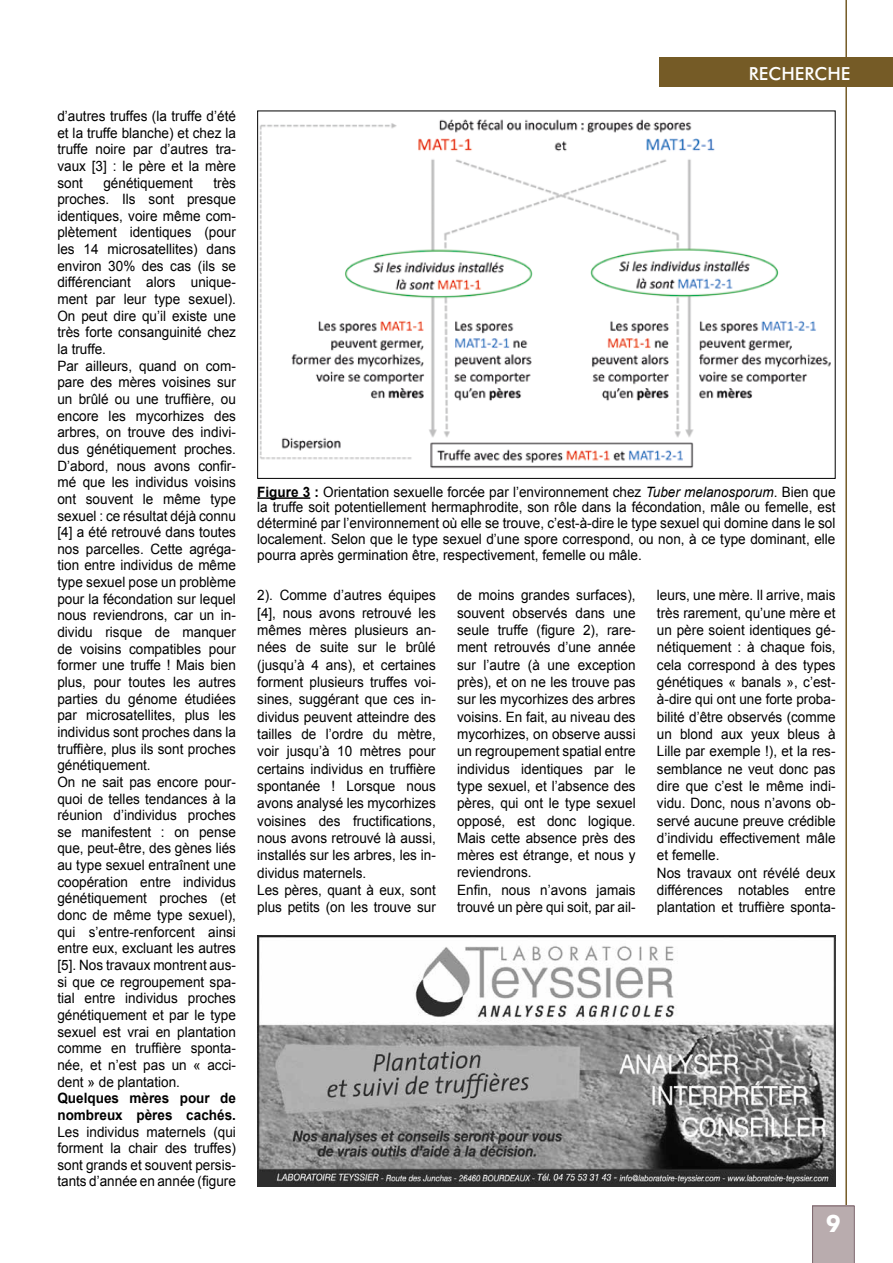
<style>
.page{position:relative;width:893px;height:1263px;background:#fff}
.page>*{position:absolute;margin:0;border:0;box-sizing:border-box;transform-origin:0 0}
.t1{font:700 24px "Futura BT";color:#fff}
.t2{font:500 18px "Futura BT";color:#fff}
.t3{font:14.25px/16.6px "Arial";color:#000;scale:.95 1}
.t4{font:700 14.25px/16.6px "Arial";color:#000;scale:.95 1}
.s1{font-weight:700}
.s2{font-style:italic}
</style>
<div class="page">
<hr style="left:845px;top:0;width:2px;height:1205px;background:#755b26">
<svg style="left:812px;top:1205px;width:43px;height:58px;background:#b5a7aa"></svg>
<div style="left:659px;top:57px;width:234px;height:30px;background:#755b26"></div>
<hr style="left:257px;top:497px;width:53px;height:2px;background:#000">
<img style="left:259px;top:119px;width:572px;height:350px">
<img style="left:257px;top:935px;width:579px;height:251px">
<p class="t3" style="left:57px;top:108px;width:189px;text-align:justify">d’autres truffes (la truffe d’été et la truffe blanche) et chez la truffe noire par d’autres tra&shy;vaux [3] : le père et la mère sont</p>
<p class="t3" style="left:57px;top:174px;width:189px;text-indent:156px">très proches. Ils sont presque identiques, voire même com&shy;plètement identiques (pour les 14 microsatellites) dans environ 30% des cas (ils se différenciant alors unique&shy;ment par leur type sexuel).<br>On peut dire qu’il existe une très forte consanguinité chez la truffe.<br>Par ailleurs, quand on com&shy;pare des mères voisines sur un brûlé ou une truffière, ou encore les mycorhizes des arbres, on trouve des indivi&shy;dus génétiquement proches.<br>D’abord, nous avons confir&shy;mé que les individus voisins ont souvent le même type sexuel : ce résultat déjà connu [4] a été retrouvé dans toutes nos parcelles. Cette agréga&shy;tion entre individus de même type sexuel pose un problème pour la fécondation sur lequel nous reviendrons, car un in&shy;dividu risque de manquer de voisins compatibles pour former une truffe ! Mais bien plus, pour toutes les autres parties du génome étudiées par microsatellites, plus les individus sont proches dans la truffière, plus ils sont proches génétiquement.<br>On ne sait pas encore pour&shy;quoi de telles tendances à la réunion d’individus proches se manifestent : on pense que, peut-être, des gènes liés au type sexuel entraînent une coopération entre individus génétiquement proches (et donc de même type sexuel), qui s’entre-renforcent ainsi entre eux, excluant les autres [5]. Nos travaux montrent aus&shy;si que ce regroupement spa&shy;tial entre individus proches génétiquement et par le type sexuel est vrai en plantation comme en truffière sponta&shy;née, et n’est pas un « acci&shy;dent » de plantation.</p>
<p class="t4" style="left:57px;top:1090px;width:189px">Quelques mères pour de nombreux pères cachés.</p>
<p class="t3" style="left:57px;top:1123px;width:189px;text-align:justify">Les individus maternels (qui forment la chair des truffes) sont grands et souvent persis&shy;tants d’année en année (figure</p>
<p class="t3" style="left:103px;top:174px;width:96px">génétiquement</p>
<p class="t2" style="left:749px;top:62px;width:103px">RECHERCHE</p>
<p class="t3" style="left:257px;top:484px;width:610px;line-height:15.8px;text-align:justify"><span class="s1">Figure 3 :</span> Orientation sexuelle forcée par l’environnement chez <span class="s2">Tuber melanosporum</span>. Bien que la truffe soit potentiellement hermaphrodite, son rôle dans la fécondation, mâle ou femelle, est déterminé par l’environnement où elle se trouve, c’est-à-dire le type sexuel qui domine dans le sol localement. Selon que le type sexuel d’une spore correspond, ou non, à ce type dominant, elle pourra après germination être, respectivement, femelle ou mâle.</p>
<p class="t3" style="left:257px;top:587px;width:189px;line-height:17.2px">2). Comme d’autres équipes [4], nous avons retrouvé les mêmes mères plusieurs an&shy;nées de suite sur le brûlé (jusqu’à 4 ans), et certaines forment plusieurs truffes voi&shy;sines, suggérant que ces in&shy;dividus peuvent atteindre des tailles de l’ordre du mètre, voir jusqu’à 10 mètres pour certains individus en truffière spontanée ! Lorsque nous avons analysé les mycorhizes voisines des fructifications, nous avons retrouvé là aussi, installés sur les arbres, les in&shy;dividus maternels.<br>Les pères, quant à eux, sont plus petits (on les trouve sur</p>
<p class="t3" style="left:457px;top:587px;width:189px;line-height:17.2px">de moins grandes surfaces), souvent observés dans une seule truffe (figure 2), rare&shy;ment retrouvés d’une année sur l’autre (à une exception près), et on ne les trouve pas sur les mycorhizes des arbres voisins. En fait, au niveau des mycorhizes, on observe aussi un regroupement spatial entre individus identiques par le type sexuel, et l’absence des pères, qui ont le type sexuel opposé, est donc logique.<br>Mais cette absence près des mères est étrange, et nous y reviendrons.<br>Enfin, nous n’avons jamais trouvé un père qui soit, par ail-</p>
<p class="t3" style="left:657px;top:587px;width:189px;line-height:17.2px">leurs, une mère. Il arrive, mais très rarement, qu’une mère et un père soient identiques gé&shy;nétiquement : à chaque fois, cela correspond à des types génétiques « banals », c’est&shy;à-dire qui ont une forte proba&shy;bilité d’être observés (comme un blond aux yeux bleus à<br>Lille par exemple !), et la res&shy;semblance ne veut donc pas dire que c’est le même indi&shy;vidu. Donc, nous n’avons ob&shy;servé aucune preuve crédible d’individu effectivement mâle et femelle.<br>Nos travaux ont révélé deux différences notables entre plantation et truffière sponta-</p>
<h1 class="t1" style="left:826px;top:1209px;width:16px">9</h1>
</div>
